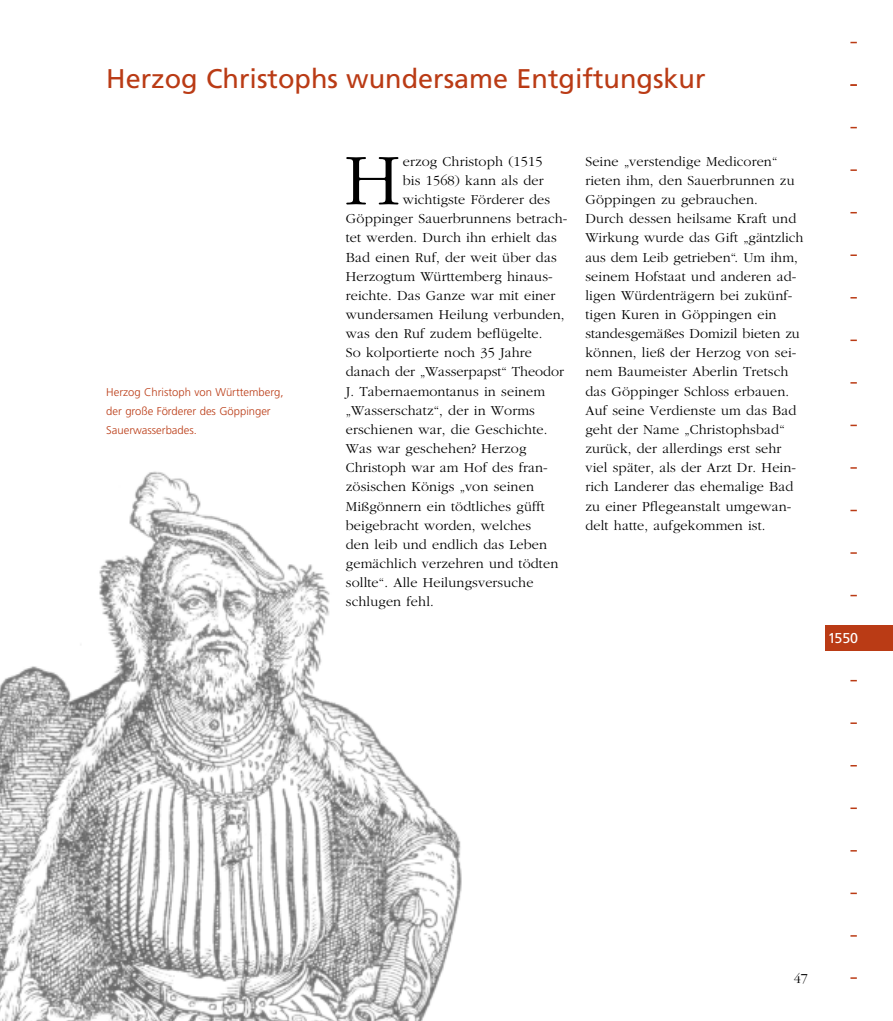
<style>
.page{position:relative;width:893px;height:1021px;background:#fff}
.page>*{position:absolute;margin:0;border:0;box-sizing:border-box;transform-origin:0 0}
.t1{font:300 75.6px "Garamond";color:#000}
.t2{font:27px "Frutiger";color:#ba3b15}
.t3{font:300 14.25px/19.2px "Garamond";letter-spacing:.01em;color:#000}
.t4{font:14.25px "Frutiger";color:#fff}
.t5{font:300 11.25px/19.2px "Frutiger";color:#ba3b15}
</style>
<div class="page">
<img style="left:0;top:471px;width:462px;height:549px">
<svg style="left:850px;top:169px;width:7px;height:2px"></svg>
<svg style="left:850px;top:254px;width:7px;height:2px"></svg>
<svg style="left:850px;top:339px;width:7px;height:2px"></svg>
<svg style="left:850px;top:424px;width:7px;height:2px"></svg>
<svg style="left:850px;top:509px;width:7px;height:2px"></svg>
<svg style="left:850px;top:552px;width:7px;height:2px"></svg>
<svg style="left:850px;top:722px;width:7px;height:2px"></svg>
<svg style="left:850px;top:807px;width:7px;height:2px"></svg>
<svg style="left:850px;top:892px;width:7px;height:2px"></svg>
<svg style="left:850px;top:84px;width:7px;height:2px"></svg>
<div style="left:825px;top:625px;width:68px;height:26px;background:#ba3b15"></div>
<h2 class="t2" style="left:106px;top:68px;width:601px">Herzog Christophs wundersame Entgiftungskur</h2>
<p class="t5" style="left:106px;top:383px;width:179px">Herzog Christoph von Württemberg, der große Förderer des Göppinger<br>Sauerwasserbades.</p>
<h1 class="t1" style="left:344px;top:134px;width:57px">H</h1>
<p class="t3" style="left:403px;top:151px;width:141px">erzog Christoph (1515</p>
<p class="t3" style="left:403px;top:170px;width:142px">bis 1568) kann als der</p>
<p class="t3" style="left:403px;top:190px;width:149px">wichtigste Förderer des</p>
<p class="t3" style="left:346px;top:209px;width:223px">Göppinger Sauerbrunnens betrach-</p>
<p class="t3" style="left:346px;top:228px;width:213px">tet werden. Durch ihn erhielt das</p>
<p class="t3" style="left:346px;top:247px;width:212px">Bad einen Ruf, der weit über das</p>
<p class="t3" style="left:346px;top:266px;width:208px">Herzogtum Württemberg hinaus-</p>
<p class="t3" style="left:346px;top:285px;width:211px">reichte. Das Ganze war mit einer</p>
<p class="t3" style="left:346px;top:304px;width:220px">wundersamen Heilung verbunden,</p>
<p class="t3" style="left:346px;top:324px;width:198px">was den Ruf zudem beflügelte.</p>
<p class="t3" style="left:346px;top:343px;width:188px">So kolportierte noch 35 Jahre</p>
<p class="t3" style="left:346px;top:362px;width:220px">danach der „Wasserpapst“ Theodor</p>
<p class="t3" style="left:346px;top:381px;width:201px">J. Tabernaemontanus in seinem</p>
<p class="t3" style="left:346px;top:400px;width:190px">„Wasserschatz“, der in Worms</p>
<p class="t3" style="left:346px;top:419px;width:203px">erschienen war, die Geschichte.</p>
<p class="t3" style="left:346px;top:438px;width:182px">Was war geschehen? Herzog</p>
<p class="t3" style="left:346px;top:457px;width:203px">Christoph war am Hof des fran-</p>
<p class="t3" style="left:346px;top:477px;width:190px">zösischen Königs „von seinen</p>
<p class="t3" style="left:346px;top:496px;width:201px">Mißgönnern ein tödtliches güfft</p>
<p class="t3" style="left:346px;top:515px;width:187px">beigebracht worden, welches</p>
<p class="t3" style="left:346px;top:534px;width:203px">den leib und endlich das Leben</p>
<p class="t3" style="left:346px;top:553px;width:214px">gemächlich verzehren und tödten</p>
<p class="t3" style="left:346px;top:572px;width:189px">sollte“. Alle Heilungsversuche</p>
<p class="t3" style="left:346px;top:591px;width:90px">schlugen fehl.</p>
<p class="t3" style="left:585px;top:151px;width:219px">Seine „verstendige Medicoren“ rieten ihm, den Sauerbrunnen zu<br>Göppingen zu gebrauchen.<br>Durch dessen heilsame Kraft und<br>Wirkung wurde das Gift „gäntzlich aus dem Leib getrieben“. Um ihm, seinem Hofstaat und anderen ad&shy;ligen Würdenträgern bei zukünf&shy;tigen Kuren in Göppingen ein standesgemäßes Domizil bieten zu können, ließ der Herzog von sei&shy;nem Baumeister Aberlin Tretsch das Göppinger Schloss erbauen.<br>Auf seine Verdienste um das Bad geht der Name „Christophsbad“ zurück, der allerdings erst sehr viel später, als der Arzt Dr. Hein&shy;rich Landerer das ehemalige Bad zu einer Pflegeanstalt umgewan&shy;delt hatte, aufgekommen ist.</p>
<p class="t4" style="left:828px;top:632px;width:32px">1550</p>
<p class="t3" style="left:794px;top:968px;width:16px">47</p>
</div>
